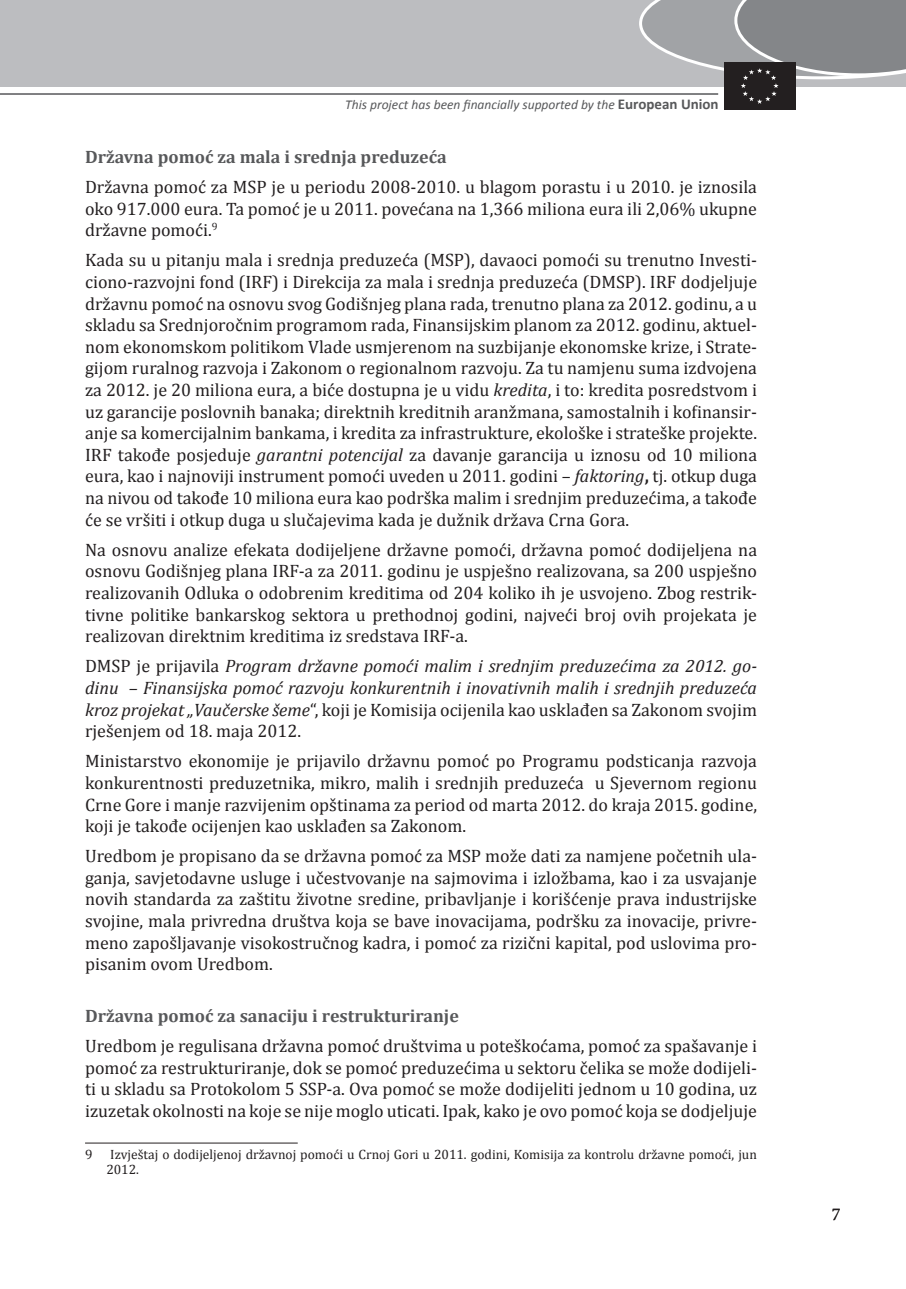
<style>
.page{position:relative;width:906px;height:1289px;background:#fff}
.page>*{position:absolute;margin:0;border:0;box-sizing:border-box;transform-origin:0 0}
.t1{font:18px/21.6px "Cambria";color:#231f20;text-align:justify}
.t2{font:italic 18px/21.6px "Cambria";color:#231f20;text-align:justify}
.t3{font:700 18px "Cambria";color:#57585a}
.t4{font:18px "Minion Pro";color:#231f20}
.t5{font:13.5px/15.5px "Cambria";color:#231f20}
.t6{font:italic 13.5px "Calibri";color:#57585a}
.s1{font-weight:700;font-style:normal;font-size:15px}
.s2{font-style:italic}
.s3{font-weight:700}
.s4{font-style:normal}
</style>
<div class="page">
<div style="left:0;top:0;width:906px;height:87px;background:#bcbdc0"></div>
<hr style="left:0;top:93px;width:718px;height:2px;background:#57585a">
<div style="left:724px;top:63px;width:71px;height:47px;background:#231f20"></div>
<svg style="left:639px;top:0;width:267px;height:104px"></svg>
<hr style="left:85px;top:1142px;width:213px;height:1px;background:#231f20">
<p class="t6" style="left:345px;top:95px;width:375px">This project has been financially supported by the <span class="s1">European Union</span></p>
<p class="t3" style="left:85px;top:144px;width:363px">Državna pomoć za mala i srednja preduzeća</p>
<p class="t1" style="left:85px;top:176px;width:673px">Državna pomoć za MSP je u periodu 2008-2010. u blagom porastu i u 2010. je iznosila oko 917.000 eura. Ta pomoć je u 2011. povećana na 1,366 miliona eura ili 2,06% ukupne državne pomoći.<sup>9</sup></p>
<p class="t1" style="left:85px;top:249px;width:673px">Kada su u pitanju mala i srednja preduzeća (MSP), davaoci pomoći su trenutno Investi&shy;ciono-razvojni fond (IRF) i Direkcija za mala i srednja preduzeća (DMSP). IRF dodjeljuje državnu pomoć na osnovu svog Godišnjeg plana rada, trenutno plana za 2012. godinu, a u skladu sa Srednjoročnim programom rada, Finansijskim planom za 2012. godinu, aktuel&shy;nom ekonomskom politikom Vlade usmjerenom na suzbijanje ekonomske krize, i Strate&shy;gijom ruralnog razvoja i Zakonom o regionalnom razvoju. Za tu namjenu suma izdvojena za 2012. je 20 miliona eura, a biće dostupna je u vidu <span class="s2">kredita</span>, i to: kredita posredstvom i uz garancije poslovnih banaka; direktnih kreditnih aranžmana, samostalnih i kofinansir&shy;anje sa komercijalnim bankama, i kredita za infrastrukture, ekološke i strateške projekte.<br>IRF takođe posjeduje <span class="s2">garantni potencijal</span> za davanje garancija u iznosu od 10 miliona eura, kao i najnoviji instrument pomoći uveden u 2011. godini – <span class="s2">faktoring</span><span class="s3">,</span> tj. otkup duga na nivou od takođe 10 miliona eura kao podrška malim i srednjim preduzećima, a takođe će se vršiti i otkup duga u slučajevima kada je dužnik država Crna Gora.</p>
<p class="t1" style="left:85px;top:539px;width:673px">Na osnovu analize efekata dodijeljene državne pomoći, državna pomoć dodijeljena na osnovu Godišnjeg plana IRF-a za 2011. godinu je uspješno realizovana, sa 200 uspješno realizovanih Odluka o odobrenim kreditima od 204 koliko ih je usvojeno. Zbog restrik&shy;tivne politike bankarskog sektora u prethodnoj godini, najveći broj ovih projekata je realizovan direktnim kreditima iz sredstava IRF-a.</p>
<p class="t2" style="left:85px;top:654px;width:673px"><span class="s4">DMSP je prijavila</span> Program državne pomoći malim i srednjim preduzećima za 2012. go&shy;dinu – Finansijska pomoć razvoju konkurentnih i inovativnih malih i srednjih preduzeća kroz projekat „Vaučerske šeme<span class="s4">“, koji je Komisija ocijenila kao usklađen sa Zakonom svojim rješenjem od 18. maja 2012.</span></p>
<p class="t1" style="left:85px;top:750px;width:673px">Ministarstvo ekonomije je prijavilo državnu pomoć po Programu podsticanja razvoja konkurentnosti preduzetnika, mikro, malih i srednjih preduzeća u Sjevernom regionu Crne Gore i manje razvijenim opštinama za period od marta 2012. do kraja 2015. godine, koji je takođe ocijenjen kao usklađen sa Zakonom.</p>
<p class="t1" style="left:85px;top:845px;width:673px">Uredbom je propisano da se državna pomoć za MSP može dati za namjene početnih ula&shy;ganja, savjetodavne usluge i učestvovanje na sajmovima i izložbama, kao i za usvajanje novih standarda za zaštitu životne sredine, pribavljanje i korišćenje prava industrijske svojine, mala privredna društva koja se bave inovacijama, podršku za inovacije, privre&shy;meno zapošljavanje visokostručnog kadra, i pomoć za rizični kapital, pod uslovima pro&shy;pisanim ovom Uredbom.</p>
<p class="t3" style="left:85px;top:1003px;width:375px">Državna pomoć za sanaciju i restrukturiranje</p>
<p class="t1" style="left:85px;top:1035px;width:673px">Uredbom je regulisana državna pomoć društvima u poteškoćama, pomoć za spašavanje i pomoć za restrukturiranje, dok se pomoć preduzećima u sektoru čelika se može dodijeli&shy;ti u skladu sa Protokolom 5 SSP-a. Ova pomoć se može dodijeliti jednom u 10 godina, uz izuzetak okolnosti na koje se nije moglo uticati. Ipak, kako je ovo pomoć koja se dodjeljuje</p>
<p class="t5" style="left:85px;top:1146px;width:9px">9</p>
<p class="t5" style="left:106px;top:1146px;width:652px">Izvještaj o dodijeljenoj državnoj pomoći u Crnoj Gori u 2011. godini, Komisija za kontrolu državne pomoći, jun<br>2012.</p>
<p class="t4" style="left:832px;top:1202px;width:10px">7</p>
</div>
